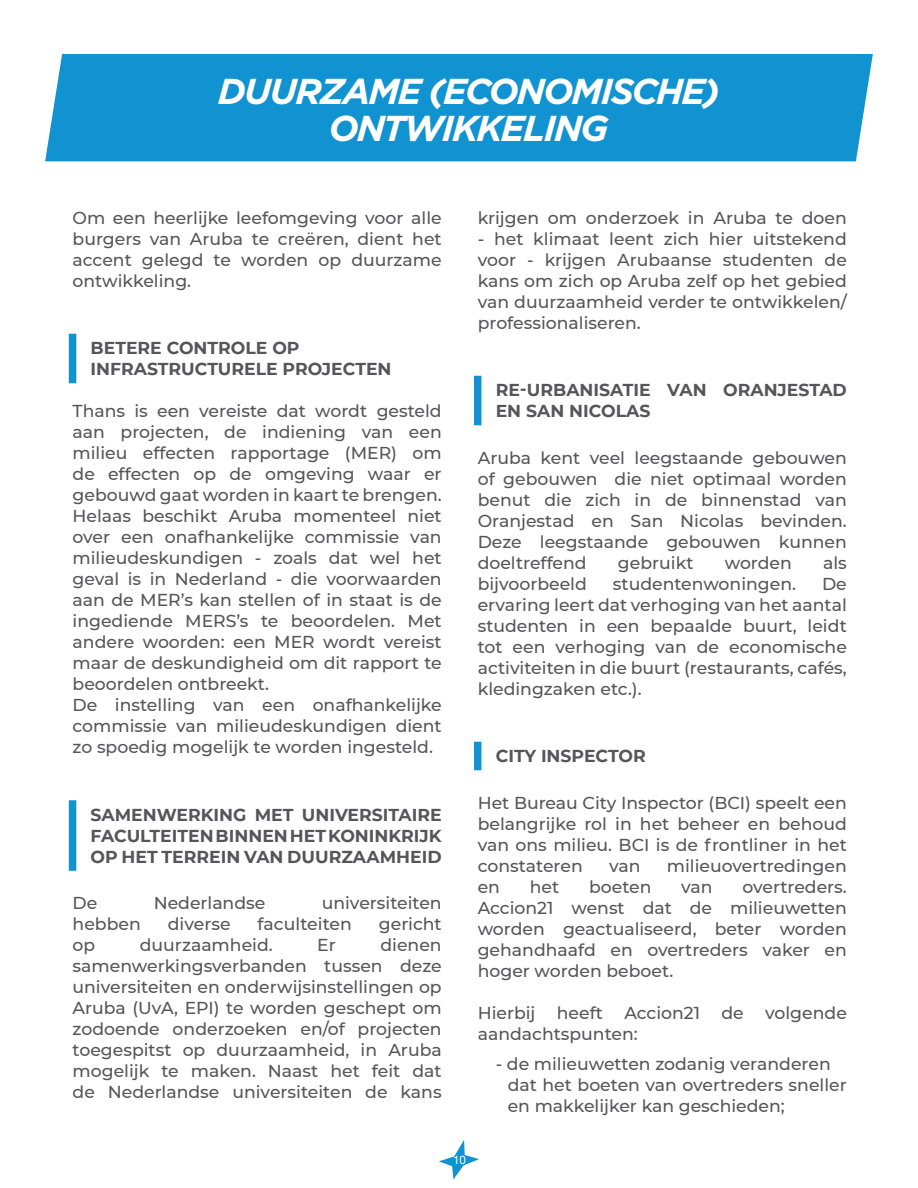
<style>
.page{position:relative;width:918px;height:1188px;background:#fff}
.page>*{position:absolute;margin:0;border:0;box-sizing:border-box;transform-origin:0 0}
.t1{font:italic 700 36px/37.5px "Gotham";letter-spacing:-.05em;color:#fff;text-align:center}
.t2{font:500 17.25px/21px "Montserrat";color:#565658;text-align:justify}
.SubTitles{font:700 17.25px/21px "Montserrat";color:#565658}
.t3{font:11.7px "Helvetica Neue LT Std";color:#fff}
</style>
<div class="page">
<svg style="left:439px;top:1140px;width:40px;height:40px"></svg>
<div style="left:69px;top:338px;width:7px;height:42px;background:#1193d1"></div>
<div style="left:69px;top:804px;width:7px;height:63px;background:#1193d1"></div>
<div style="left:474px;top:380px;width:7px;height:42px;background:#1193d1"></div>
<div style="left:474px;top:746px;width:7px;height:21px;background:#1193d1"></div>
<div style="left:45px;top:54px;width:828px;height:107px;background:#1193d1"></div>
<div style="left:97px;top:75px;width:7px;height:73px;background:#1193d1"></div>
<p class="t1" style="left:218px;top:72px;width:503px">DUURZAME (ECONOMISCHE)<br>ONTWIKKELING</p>
<p class="t2" style="left:73px;top:206px;width:371px">Om een heerlijke leefomgeving voor alle burgers van Aruba te creëren, dient het accent gelegd te worden op duurzame ontwikkeling.</p>
<p class="SubTitles" style="left:91px;top:337px;width:302px">BETERE CONTROLE OP<br>INFRASTRUCTURELE PROJECTEN</p>
<p class="t2" style="left:73px;top:400px;width:371px">Thans is een vereiste dat wordt gesteld aan projecten, de indiening van een milieu effecten rapportage (MER) om de effecten op de omgeving waar er gebouwd gaat worden in kaart te brengen.<br>Helaas beschikt Aruba momenteel niet over een onafhankelijke commissie van milieudeskundigen - zoals dat wel het geval is in Nederland - die voorwaarden aan de MER’s kan stellen of in staat is de ingediende MERS’s te beoordelen. Met andere woorden: een MER wordt vereist maar de deskundigheid om dit rapport te beoordelen ontbreekt.</p>
<p class="t2" style="left:73px;top:694px;width:371px">De instelling van een onafhankelijke commissie van milieudeskundigen dient zo spoedig mogelijk te worden ingesteld.</p>
<p class="SubTitles" style="left:91px;top:803px;width:353px;text-align:justify">SAMENWERKING MET UNIVERSITAIRE FACULTEITEN BINNEN HET KONINKRIJK OP HET TERREIN VAN DUURZAAMHEID</p>
<p class="t2" style="left:73px;top:892px;width:26px">De</p>
<p class="t2" style="left:154px;top:892px;width:113px">Nederlandse</p>
<p class="t2" style="left:322px;top:892px;width:121px">universiteiten</p>
<p class="t2" style="left:73px;top:913px;width:70px">hebben</p>
<p class="t2" style="left:168px;top:913px;width:64px">diverse</p>
<p class="t2" style="left:258px;top:913px;width:96px">faculteiten</p>
<p class="t2" style="left:379px;top:913px;width:64px">gericht</p>
<p class="t2" style="left:73px;top:934px;width:24px">op</p>
<p class="t2" style="left:140px;top:934px;width:134px">duurzaamheid.</p>
<p class="t2" style="left:317px;top:934px;width:20px">Er</p>
<p class="t2" style="left:73px;top:934px;width:371px;text-indent:308px">dienen samenwerkingsverbanden tussen deze universiteiten en onderwijsinstellingen op Aruba (UvA, EPI) te worden geschept om zodoende onderzoeken en/of projecten toegespitst op duurzaamheid, in Aruba mogelijk te maken. Naast het feit dat de Nederlandse universiteiten de kans</p>
<p class="t2" style="left:478px;top:206px;width:371px">krijgen om onderzoek in Aruba te doen</p>
<p class="t2" style="left:478px;top:227px;width:371px">- het klimaat leent zich hier uitstekend voor - krijgen Arubaanse studenten de kans om zich op Aruba zelf op het gebied van duurzaamheid verder te ontwikkelen/ professionaliseren.</p>
<p class="SubTitles" style="left:496px;top:379px;width:353px">RE-URBANISATIE VAN ORANJESTAD<br>EN SAN NICOLAS</p>
<p class="t2" style="left:478px;top:446px;width:371px">Aruba kent veel leegstaande gebouwen of gebouwen die niet optimaal worden benut die zich in de binnenstad van Oranjestad en San Nicolas bevinden.<br>Deze leegstaande gebouwen kunnen doeltreffend</p>
<p class="t2" style="left:618px;top:551px;width:77px">gebruikt</p>
<p class="t2" style="left:725px;top:551px;width:69px">worden</p>
<p class="t2" style="left:823px;top:551px;width:25px">als</p>
<p class="t2" style="left:478px;top:572px;width:111px">bijvoorbeeld</p>
<p class="t2" style="left:613px;top:572px;width:185px">studentenwoningen.</p>
<p class="t2" style="left:478px;top:572px;width:371px;text-indent:344px">De ervaring leert dat verhoging van het aantal studenten in een bepaalde buurt, leidt tot een verhoging van de economische activiteiten in die buurt (restaurants, cafés, kledingzaken etc.).</p>
<p class="SubTitles" style="left:496px;top:745px;width:152px">CITY INSPECTOR</p>
<p class="t2" style="left:478px;top:791px;width:371px">Het Bureau City Inspector (BCI) speelt een belangrijke rol in het beheer en behoud van ons milieu. BCI is de frontliner in het constateren</p>
<p class="t2" style="left:609px;top:854px;width:33px">van</p>
<p class="t2" style="left:667px;top:854px;width:182px">milieuovertredingen</p>
<p class="t2" style="left:478px;top:875px;width:371px;text-indent:265px">overtreders.<br>Accion21 wenst dat de milieuwetten worden geactualiseerd, beter worden gehandhaafd en overtreders vaker en hoger worden beboet.</p>
<p class="t2" style="left:478px;top:1001px;width:371px">Hierbij heeft Accion21 de volgende aandachtspunten:</p>
<p class="t2" style="left:496px;top:1052px;width:337px">- de milieuwetten zodanig veranderen</p>
<p class="t2" style="left:508px;top:1073px;width:341px">dat het boeten van overtreders sneller en makkelijker kan geschieden;</p>
<p class="t2" style="left:478px;top:875px;width:24px">en</p>
<p class="t2" style="left:530px;top:875px;width:31px">het</p>
<p class="t2" style="left:589px;top:875px;width:64px">boeten</p>
<p class="t2" style="left:681px;top:875px;width:33px">van</p>
<p class="t3" style="left:453px;top:1153px;width:15px">10</p>
</div>
